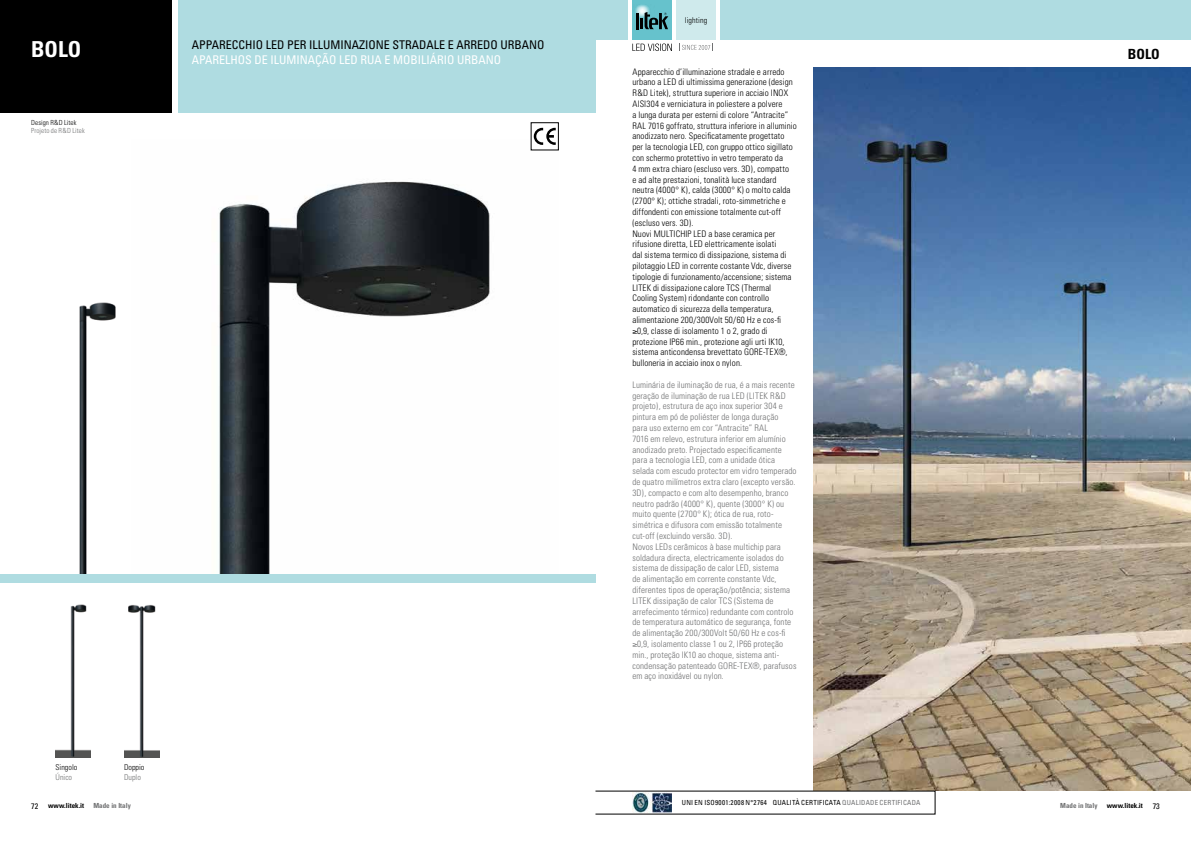
<style>
.page{position:relative;width:1191px;height:842px;background:#fff}
.page>*{position:absolute;margin:0;border:0;box-sizing:border-box;transform-origin:0 0}
.t1{font:700 condensed 22px "Univers";color:#fff}
.t2{font:700 condensed 14px "Univers";color:#000}
.t3{font:condensed 12px "Univers";color:#000}
.t4{font:condensed 12px "Univers";color:#fff}
.t5{font:300 condensed 9px/10.8px "Univers";letter-spacing:.01em;color:#000}
.t6{font:300 condensed 9px/10.8px "Univers";letter-spacing:.01em;color:#707172}
.t7{font:300 condensed 8px "Univers";color:#000}
.t8{font:300 condensed 8px "Univers";color:#707172}
.t9{font:condensed 7px "Univers";letter-spacing:.035em;color:#000}
.t10{font:700 condensed 7px "Univers";color:#000}
.t11{font:700 condensed 7px "Univers";color:#707172}
.t12{font:300 condensed 7px "Univers";letter-spacing:.015em;color:#707172}
.t13{font:300 condensed 7px "Univers";letter-spacing:.01em;color:#000}
.s1{color:#707172}
.s2{font-weight:400;font-size:8px}
</style>
<div class="page">
<img style="left:219px;top:140px;width:339px;height:434px">
<img style="left:79px;top:302px;width:37px;height:272px">
<img style="left:814px;top:67px;width:377px;height:724px">
<div style="left:178px;top:0;width:417px;height:113px;background:#afdce1"></div>
<div style="left:720px;top:0;width:471px;height:40px;background:#afdce1"></div>
<div style="left:595px;top:0;width:33px;height:40px;background:#afdce1"></div>
<div style="left:0;top:0;width:172px;height:113px;background:#000"></div>
<div style="left:632px;top:0;width:40px;height:40px;background:#66c2cc"></div>
<img style="left:635px;top:5px;width:15px;height:13px">
<svg style="left:640px;top:12px;width:28px;height:17px"></svg>
<hr style="left:636px;top:13px;width:3px;height:16px;background:#000">
<svg style="left:632px;top:44px;width:40px;height:7px"></svg>
<img style="left:632px;top:793px;width:39px;height:19px">
<div style="left:676px;top:0;width:40px;height:40px;background:#cfeaec"></div>
<svg style="left:679px;top:44px;width:34px;height:7px"></svg>
<img style="left:56px;top:604px;width:35px;height:154px">
<img style="left:124px;top:605px;width:35px;height:153px">
<svg style="left:534px;top:128px;width:22px;height:17px"></svg>
<div style="left:0;top:574px;width:595px;height:9px;background:#afdce1"></div>
<h1 class="t1" style="left:31px;top:36px;width:52px">BOLO</h1>
<p class="t13" style="left:31px;top:118px;width:47px">Design R&amp;D Litek</p>
<p class="t12" style="left:31px;top:127px;width:55px">Projeto de R&amp;D Litek</p>
<h3 class="t3" style="left:192px;top:37px;width:354px">APPARECCHIO LED PER ILLUMINAZIONE STRADALE E ARREDO URBANO</h3>
<h3 class="t4" style="left:192px;top:52px;width:311px">APARELHOS DE ILUMINAÇÃO LED RUA E MOBILIÁRIO URBANO</h3>
<p class="t7" style="left:56px;top:762px;width:23px">Singolo</p>
<p class="t8" style="left:56px;top:772px;width:18px">Único</p>
<p class="t7" style="left:124px;top:762px;width:22px">Doppio</p>
<p class="t8" style="left:124px;top:772px;width:18px">Duplo</p>
<p class="t7" style="left:685px;top:15px;width:24px">lighting</p>
<p class="t5" style="left:632px;top:66px;width:166px">Apparecchio d’illuminazione stradale e arredo urbano a LED di ultimissima generazione (design R&amp;D Litek), struttura superiore in acciaio INOX AISI304 e verniciatura in poliestere a polvere<br>a lunga durata per esterni di colore “Antracite” RAL 7016 goffrato, struttura inferiore in alluminio anodizzato nero. Specificatamente progettato per la tecnologia LED, con gruppo ottico sigillato con schermo protettivo in vetro temperato da<br>4 mm extra chiaro (escluso vers. 3D), compatto<br>e ad alte prestazioni, tonalità luce standard neutra (4000° K), calda (3000° K) o molto calda (2700° K); ottiche stradali, roto-simmetriche e diffondenti con emissione totalmente cut-off (escluso vers. 3D).<br>Nuovi MULTICHIP LED a base ceramica per rifusione diretta, LED elettricamente isolati<br>dal sistema termico di dissipazione, sistema di pilotaggio LED in corrente costante Vdc, diverse tipologie di funzionamento/accensione; sistema LITEK di dissipazione calore TCS (Thermal Cooling System) ridondante con controllo automatico di sicurezza della temperatura, alimentazione 200/300Volt 50/60 Hz e cos-fi ≥0,9, classe di isolamento 1 o 2, grado di protezione IP66 min., protezione agli urti IK10, sistema anticondensa brevettato GORE-TEX®, bulloneria in acciaio inox o nylon.</p>
<p class="t6" style="left:632px;top:379px;width:166px">Luminária de iluminação de rua, é a mais recente geração de iluminação de rua LED (LITEK R&amp;D projeto), estrutura de aço inox superior 304 e pintura em pó de poliéster de longa duração<br>para uso externo em cor “Antracite” RAL<br>7016 em relevo, estrutura inferior em alumínio anodizado preto. Projectado especificamente para a tecnologia LED, com a unidade ótica selada com escudo protector em vidro temperado de quatro milímetros extra claro (excepto versão.<br>3D), compacto e com alto desempenho, branco neutro padrão (4000° K), quente (3000° K) ou muito quente (2700° K); ótica de rua, roto&shy;simétrica e difusora com emissão totalmente cut-off (excluindo versão. 3D).<br>Novos LEDs cerâmicos à base multichip para soldadura directa, electricamente isolados do sistema de dissipação de calor LED, sistema<br>de alimentação em corrente constante Vdc, diferentes tipos de operação/potência; sistema LITEK dissipação de calor TCS (Sistema de arrefecimento térmico) redundante com controlo de temperatura automático de segurança, fonte de alimentação 200/300Volt 50/60 Hz e cos-fi ≥0,9, isolamento classe 1 ou 2, IP66 proteção min., proteção IK10 ao choque, sistema anti&shy;condensação patenteado GORE-TEX®, parafusos em aço inoxidável ou nylon.</p>
<h2 class="t2" style="left:1127px;top:46px;width:33px">BOLO</h2>
<p class="t9" style="left:682px;top:798px;width:240px">UNI EN ISO9001:2008 N°2764 QUALITÀ CERTIFICATA <span class="s1">QUALIDADE CERTIFICADA</span></p>
<p class="t10" style="left:31px;top:801px;width:54px"><span class="s2">72</span> www.litek.it</p>
<p class="t11" style="left:93px;top:801px;width:39px">Made in Italy</p>
<p class="t11" style="left:1060px;top:801px;width:39px">Made in Italy</p>
<p class="t10" style="left:1106px;top:801px;width:54px">www.litek.it <span class="s2">73</span></p>
</div>
